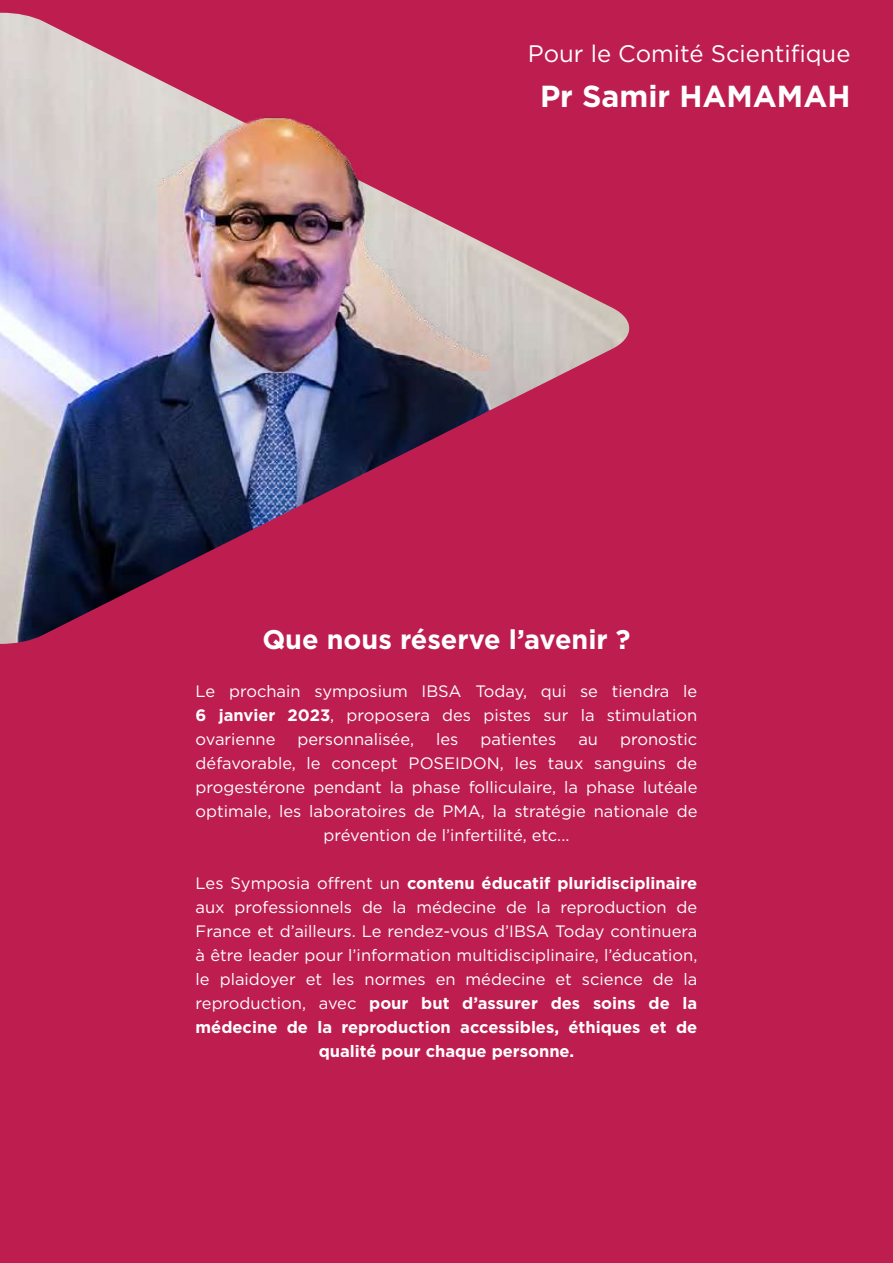
<style>
.page{position:relative;width:893px;height:1263px;background:#bd1e4f}
.page>*{position:absolute;margin:0;border:0;box-sizing:border-box;transform-origin:0 0}
.t1{font:700 30.45px "Gotham";color:#fff}
.t2{font:700 27px "Gotham";color:#fff}
.t3{font:23.85px "Gotham";color:#fff}
.t4{font:16.5px/24px "Gotham";color:#fff;text-align:justify}
.s1{font-weight:700}
</style>
<div class="page">
<img style="left:0;top:13px;width:630px;height:631px">
<img style="left:158px;top:13px;width:331px;height:358px">
<h3 class="t3" style="left:528px;top:38px;width:324px">Pour le Comité Scientifique</h3>
<h1 class="t1" style="left:540px;top:76px;width:312px">Pr Samir HAMAMAH</h1>
<h2 class="t2" style="left:262px;top:621px;width:370px">Que nous réserve l’avenir ?</h2>
<p class="t4" style="left:196px;top:679px;width:503px">Le prochain symposium IBSA Today, qui se tiendra le <span class="s1">6 janvier 2023</span>, proposera des pistes sur la stimulation ovarienne</p>
<p class="t4" style="left:298px;top:727px;width:118px">personnalisée,</p>
<p class="t4" style="left:436px;top:727px;width:24px">les</p>
<p class="t4" style="left:480px;top:727px;width:77px">patientes</p>
<p class="t4" style="left:578px;top:727px;width:21px">au</p>
<p class="t4" style="left:620px;top:727px;width:79px">pronostic</p>
<p class="t4" style="left:196px;top:751px;width:503px">défavorable, le concept POSEIDON, les taux sanguins de</p>
<p class="t4" style="left:196px;top:775px;width:503px">progestérone pendant la phase folliculaire, la phase lutéale</p>
<p class="t4" style="left:196px;top:799px;width:503px">optimale, les laboratoires de PMA, la stratégie nationale de</p>
<p class="t4" style="left:324px;top:823px;width:247px">prévention de l’infertilité, etc...</p>
<p class="t4" style="left:196px;top:871px;width:503px;text-align:center">Les Symposia offrent un <span class="s1">contenu éducatif pluridisciplinaire </span>aux professionnels de la médecine de la reproduction de France et d’ailleurs. Le rendez-vous d’IBSA Today continuera à être leader pour l’information multidisciplinaire, l’éducation, le plaidoyer et les normes en médecine et science de la reproduction, avec <span class="s1">pour but d’assurer des soins de la médecine de la reproduction accessibles, éthiques et de qualité pour chaque personne.</span></p>
</div>
